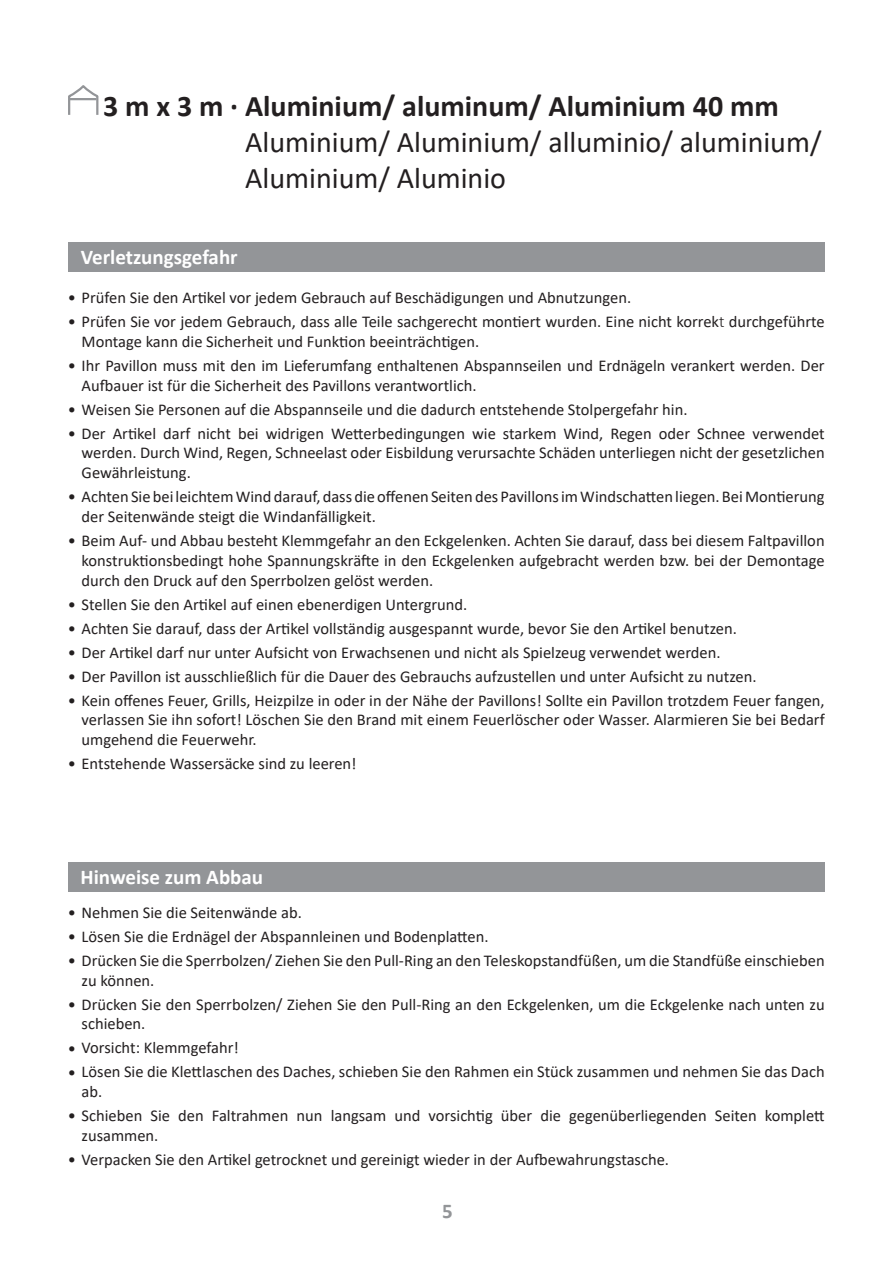
<style>
.page{position:relative;width:893px;height:1263px;background:#fff}
.page>*{position:absolute;margin:0;border:0;box-sizing:border-box;transform-origin:0 0}
.t1{font:30px/36px "Calibri";color:#231f20}
.t2{font:700 30px "Calibri";color:#231f20}
.t3{font:700 21px "Calibri";color:#fff}
.t4{font:700 21px "Calibri";color:#939598}
.t5{font:16.5px/19.8px "Calibri";color:#231f20}
.s1{font-weight:300}
</style>
<div class="page">
<svg style="left:68px;top:85px;width:31px;height:30px"></svg>
<hr style="left:70px;top:98px;width:26px;height:2px;background:#939598">
<div style="left:68px;top:242px;width:757px;height:29px;background:#939598"></div>
<div style="left:68px;top:862px;width:757px;height:29px;background:#939598"></div>
<h1 class="t2" style="left:103px;top:85px;width:677px">3 m x 3 m · Aluminium/ aluminum/ Aluminium 40 mm</h1>
<h1 class="t1" style="left:245px;top:123px;width:578px">Aluminium/ Aluminium/ alluminio/ aluminium/<br>Aluminium/ Aluminio</h1>
<p class="t3" style="left:81px;top:242px;width:158px">Verletzungsgefahr</p>
<p class="t5" style="left:68px;top:287px;width:565px">• Prüfen Sie den Artikel vor jedem Gebrauch auf Beschädigungen und Abnutzungen.</p>
<p class="t5" style="left:82px;top:311px;width:745px;text-indent:-14px">• Prüfen Sie vor jedem Gebrauch, dass alle Teile sachgerecht montiert wurden. Eine nicht korrek<span class="s1">t</span> durchgeführte<br>Montage kann die Sicherheit und Funktion beeinträchtigen.</p>
<p class="t5" style="left:82px;top:355px;width:745px;text-indent:-14px">• Ihr Pavillon muss mit den im Lieferumfang enthaltenen Abspannseilen und Erdnägeln verankert werden. Der<br>Aufbauer ist für die Sicherheit des Pavillons verantwortlich.</p>
<p class="t5" style="left:68px;top:399px;width:621px">• Weisen Sie Personen auf die Abspannseile und die dadurch entstehende Stolpergefahr hin.</p>
<p class="t5" style="left:82px;top:423px;width:745px;text-align:justify;text-indent:-14px">• Der Artikel darf nicht bei widrigen Wetterbedingungen wie starkem Wind, Regen oder Schnee verwendet werden. Durch Wind, Regen, Schneelast oder Eisbildung verursachte Schäden unterliegen nicht der gesetzlichen Gewährleistung.</p>
<p class="t5" style="left:82px;top:486px;width:745px;text-indent:-14px">• Achten Sie bei leichtem Wind darauf, dass die offenen Seiten des Pavillons im Windschatten liegen. Bei Montierung der Seitenwände steigt die Windanfälligkeit.</p>
<p class="t5" style="left:82px;top:530px;width:745px;text-align:justify;text-indent:-14px">• Beim Auf- und Abbau besteht Klemmgefahr an den Eckgelenken. Achten Sie darauf, dass bei diesem Faltpavillon konstruktionsbedingt hohe Spannungskräfte in den Eckgelenken aufgebracht werden bzw. bei der Demontage durch den Druck auf den Sperrbolzen gelöst werden.</p>
<p class="t5" style="left:68px;top:594px;width:401px">• Stellen Sie den Artikel auf einen ebenerdigen Untergrund.</p>
<p class="t5" style="left:68px;top:618px;width:670px">• Achten Sie darauf, dass der Artikel vollständig ausgespannt wurde, bevor Sie den Artikel benutzen.</p>
<p class="t5" style="left:68px;top:642px;width:654px">• Der Artikel darf nur unter Aufsicht von Erwachsenen und nicht als Spielzeug verwendet werden.</p>
<p class="t5" style="left:68px;top:666px;width:690px">• Der Pavillon ist ausschließlich für die Dauer des Gebrauchs aufzustellen und unter Aufsicht zu nutzen.</p>
<p class="t5" style="left:82px;top:690px;width:745px;text-align:justify;text-indent:-14px">• Kein offenes Feuer, Grills, Heizpilze in oder in der Nähe der Pavillons! Sollte ein Pavillon trotzdem Feuer fangen, verlassen Sie ihn sofort! Löschen Sie den Brand mit einem Feuerlöscher oder Wasser. Alarmieren Sie bei Bedarf umgehend die Feuerwehr.</p>
<p class="t5" style="left:68px;top:753px;width:290px">• Entstehende Wassersäcke sind zu leeren!</p>
<p class="t3" style="left:81px;top:862px;width:184px">Hinweise zum Abbau</p>
<p class="t5" style="left:68px;top:902px;width:235px">• Nehmen Sie die Seitenwände ab.</p>
<p class="t5" style="left:68px;top:926px;width:422px">• Lösen Sie die Erdnägel der Abspannleinen und Bodenplatten.</p>
<p class="t5" style="left:82px;top:950px;width:745px;text-indent:-14px">• Drücken Sie die Sperrbolzen/ Ziehen Sie den Pull-Ring an den Teleskopstandfüßen, um die Standfüße einschieben zu können.</p>
<p class="t5" style="left:82px;top:994px;width:745px;text-indent:-14px">• Drücken Sie den Sperrbolzen/ Ziehen Sie den Pull-Ring an den Eckgelenken, um die Eckgelenke nach unten zu schieben.</p>
<p class="t5" style="left:68px;top:1037px;width:172px">• Vorsicht: Klemmgefahr!</p>
<p class="t5" style="left:82px;top:1061px;width:745px;text-indent:-14px">• Lösen Sie die Klettlaschen des Daches, schieben Sie den Rahmen ein Stück zusammen und nehmen Sie das Dach ab.</p>
<p class="t5" style="left:82px;top:1105px;width:745px;text-indent:-14px">• Schieben Sie den Faltrahmen nun langsam und vorsichtig über die gegenüberliegenden Seiten komplett zusammen.</p>
<p class="t5" style="left:68px;top:1149px;width:603px">• Verpacken Sie den Artikel getrocknet und gereinigt wieder in der Aufbewahrungstasche.</p>
<p class="t4" style="left:442px;top:1196px;width:12px">5</p>
</div>
